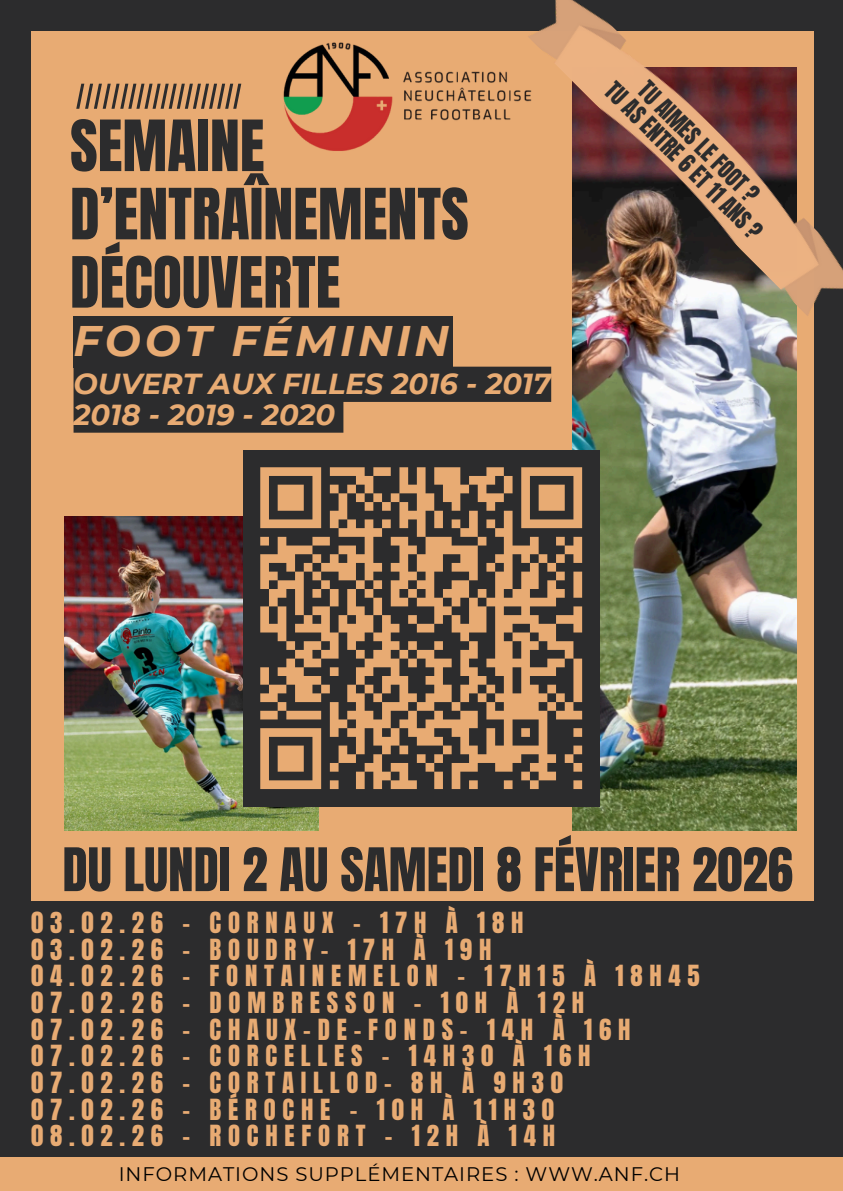
<style>
.page{position:relative;width:843px;height:1191px;background:#fff}
.page>*{position:absolute;margin:0;border:0;box-sizing:border-box;transform-origin:0 0}
.t1{font:60px/68.2px "Anton";color:#2c2c2d}
.t2{font:51px "Anton";color:#2c2c2d}
.t3{font:italic 700 42.7px "Montserrat";letter-spacing:.095em;color:#e8ab73}
.t4{font:italic 700 28.9px/30.7px "Montserrat";color:#e8ab73}
.t5{font:24.8px/26.7px "Anton";letter-spacing:.275em;color:#e8ab73}
.t6{font:22px/23.7px "Anton";color:#2c2c2d;text-align:center}
.t7{font:19.6px "Montserrat";letter-spacing:.05em;color:#000}
</style>
<div class="page">
<div style="left:0;top:0;width:842px;height:1190px;background:#2c2c2d"></div>
<div style="left:31px;top:31px;width:782px;height:1127px;background:#e8ab73"></div>
<img style="left:65px;top:516px;width:254px;height:314px">
<svg style="left:233px;top:84px;width:8px;height:25px"></svg>
<svg style="left:225px;top:84px;width:8px;height:25px"></svg>
<svg style="left:217px;top:84px;width:8px;height:25px"></svg>
<svg style="left:209px;top:84px;width:8px;height:25px"></svg>
<svg style="left:201px;top:84px;width:8px;height:25px"></svg>
<svg style="left:193px;top:84px;width:8px;height:25px"></svg>
<svg style="left:185px;top:84px;width:8px;height:25px"></svg>
<svg style="left:177px;top:84px;width:8px;height:25px"></svg>
<svg style="left:169px;top:84px;width:8px;height:25px"></svg>
<svg style="left:160px;top:84px;width:9px;height:25px"></svg>
<svg style="left:152px;top:84px;width:8px;height:25px"></svg>
<svg style="left:144px;top:84px;width:8px;height:25px"></svg>
<svg style="left:136px;top:84px;width:8px;height:25px"></svg>
<svg style="left:128px;top:84px;width:8px;height:25px"></svg>
<svg style="left:120px;top:84px;width:8px;height:25px"></svg>
<svg style="left:111px;top:84px;width:8px;height:25px"></svg>
<svg style="left:103px;top:84px;width:8px;height:25px"></svg>
<svg style="left:94px;top:84px;width:8px;height:25px"></svg>
<svg style="left:85px;top:84px;width:8px;height:25px"></svg>
<svg style="left:76px;top:84px;width:8px;height:25px"></svg>
<img style="left:572px;top:326px;width:224px;height:504px">
<div style="left:243px;top:450px;width:356px;height:356px;background:#2c2c2d"></div>
<svg style="left:260px;top:467px;width:323px;height:323px"></svg>
<img style="left:528px;top:0;width:314px;height:326px">
<img style="left:283px;top:40px;width:248px;height:113px">
<div style="left:29px;top:901px;width:801px;height:258px;background:#2c2c2d"></div>
<div style="left:73px;top:315px;width:380px;height:52px;background:#2c2c2d"></div>
<svg style="left:73px;top:366px;width:478px;height:66px"></svg>
<div style="left:0;top:1157px;width:842px;height:33px;background:#e8ab73"></div>
<h1 class="t1" style="left:70px;top:113px;width:400px">SEMAINE<br>D’ENTRAÎNEMENTS<br>DÉCOUVERTE</h1>
<h3 class="t3" style="left:73px;top:315px;width:377px">FOOT FÉMININ</h3>
<p class="t4" style="left:73px;top:368px;width:479px">OUVERT AUX FILLES 2016 - 2017<br>2018 - 2019 - 2020</p>
<p class="t6" style="left:634px;top:61px;width:212px;rotate:45deg">TU AIMES LE FOOT ?<br>TU AS ENTRE 6 ET 11 ANS ?</p>
<h2 class="t2" style="left:62px;top:833px;width:731px">DU LUNDI 2 AU SAMEDI 8 FÉVRIER 2026</h2>
<p class="t5" style="left:31px;top:909px;width:670px">03.02.26 – CORNAUX - 17H À 18H<br>03.02.26 – BOUDRY- 17H À 19H<br>04.02.26 – FONTAINEMELON - 17H15 À 18H45<br>07.02.26 – DOMBRESSON - 10H À 12H<br>07.02.26 – CHAUX-DE-FONDS- 14H À 16H<br>07.02.26 – CORCELLES - 14H30 À 16H<br>07.02.26 – CORTAILLOD- 8H À 9H30<br>07.02.26 – BÉROCHE - 10H À 11H30<br>08.02.26 – ROCHEFORT - 12H À 14H</p>
<p class="t7" style="left:119px;top:1161px;width:562px">INFORMATIONS SUPPLÉMENTAIRES : WWW.ANF.CH</p>
</div>
